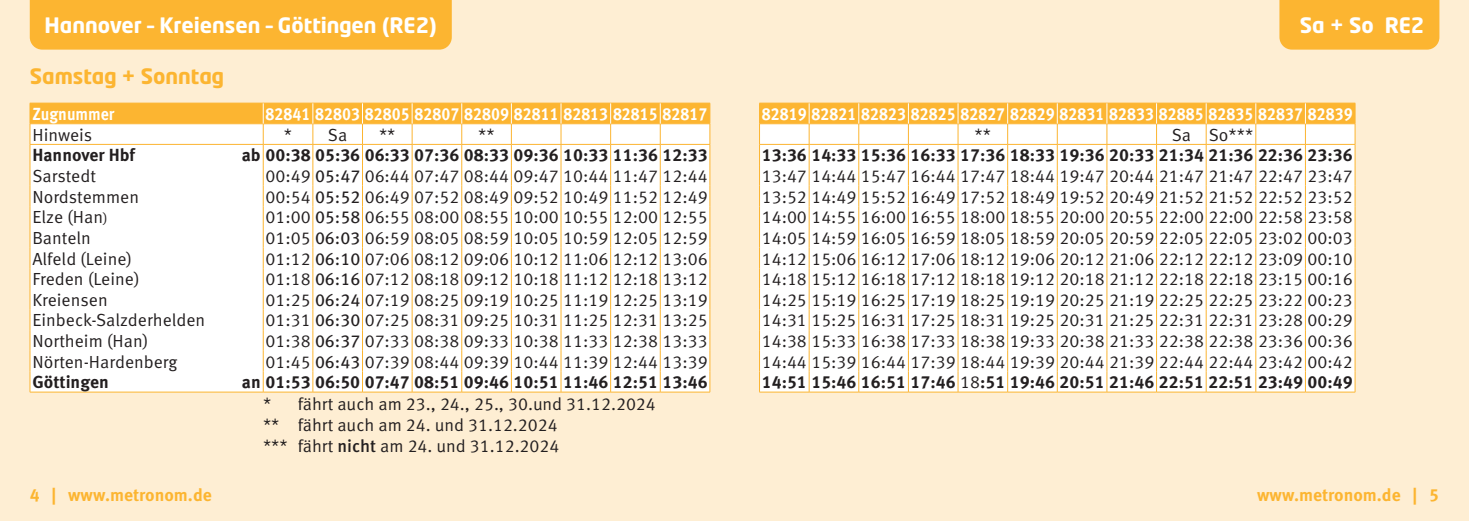
<style>
.page{position:relative;width:1469px;height:521px;background:#fff}
.page>*{position:absolute;margin:0;border:0;box-sizing:border-box;transform-origin:0 0}
.t1{font:700 21px "Neo Tech Std";color:#fff}
.t2{font:700 21px "Neo Tech Std";color:#fcb531}
.Tabelle_GT{font:17.5px "Meta Pro Norm";color:#231f20}
.Tabelle_GT-2{font:700 17.5px "Meta Pro";color:#231f20}
.Tabelle_GT-3{font:700 17.5px "Meta Pro";color:#fff;scale:.9 1}
.t3{font:700 17.5px "Meta Pro";color:#fcb531}
.s1{font-family:"Meta Pro"}
.s2{font-size:14px}
.s3{font-family:"Meta Pro Norm";font-weight:400}
.s4{font-family:"Meta Pro";font-weight:500}
</style>
<div class="page">
<div style="left:0;top:0;width:734px;height:521px;background:#feeed3"></div>
<div style="left:734px;top:0;width:734px;height:521px;background:#feeed3"></div>
<div style="left:30px;top:0;width:422px;height:50px;background:#fcb531"></div>
<div style="left:1279px;top:0;width:160px;height:50px;background:#fcb531"></div>
<hr style="left:30px;top:392px;width:233px;height:1px;background:#fcb531">
<hr style="left:263px;top:392px;width:50px;height:1px;background:#fcb531">
<hr style="left:313px;top:392px;width:49px;height:1px;background:#fcb531">
<hr style="left:362px;top:392px;width:50px;height:1px;background:#fcb531">
<hr style="left:412px;top:392px;width:50px;height:1px;background:#fcb531">
<hr style="left:462px;top:392px;width:49px;height:1px;background:#fcb531">
<hr style="left:611px;top:392px;width:49px;height:1px;background:#fcb531">
<hr style="left:660px;top:392px;width:50px;height:1px;background:#fcb531">
<hr style="left:759px;top:392px;width:50px;height:1px;background:#fcb531">
<hr style="left:809px;top:392px;width:49px;height:1px;background:#fcb531">
<hr style="left:858px;top:392px;width:50px;height:1px;background:#fcb531">
<hr style="left:908px;top:392px;width:50px;height:1px;background:#fcb531">
<hr style="left:958px;top:392px;width:49px;height:1px;background:#fcb531">
<hr style="left:1007px;top:392px;width:50px;height:1px;background:#fcb531">
<hr style="left:1057px;top:392px;width:49px;height:1px;background:#fcb531">
<hr style="left:1106px;top:392px;width:50px;height:1px;background:#fcb531">
<hr style="left:1156px;top:392px;width:50px;height:1px;background:#fcb531">
<hr style="left:1206px;top:392px;width:49px;height:1px;background:#fcb531">
<hr style="left:1255px;top:392px;width:50px;height:1px;background:#fcb531">
<hr style="left:1305px;top:392px;width:50px;height:1px;background:#fcb531">
<hr style="left:511px;top:392px;width:50px;height:1px;background:#fcb531">
<hr style="left:561px;top:392px;width:50px;height:1px;background:#fcb531">
<svg style="left:30px;top:103px;width:1325px;height:289px;background:#fef7ea"></svg>
<p class="t1" style="left:45px;top:12px;width:394px">Hannover – Kreiensen – Göttingen (RE2)</p>
<p class="t1" style="left:1299px;top:12px;width:126px">Sa + So RE2</p>
<p class="t2" style="left:30px;top:63px;width:196px">Samstag + Sonntag</p>
<p class="Tabelle_GT-3" style="left:32px;top:100px;width:93px">Zugnummer</p>
<p class="Tabelle_GT-3" style="left:265px;top:100px;width:492px">82841 82803 82805 82807 82809 82811 82813 82815 82817</p>
<p class="Tabelle_GT-3" style="left:762px;top:100px;width:658px">82819 82821 82823 82825 82827 82829 82831 82833 82885 82835 82837 82839</p>
<p class="Tabelle_GT" style="left:32px;top:121px;width:61px">Hinweis</p>
<p class="Tabelle_GT" style="left:284px;top:121px;width:10px">*</p>
<p class="Tabelle_GT" style="left:328px;top:121px;width:21px">Sa</p>
<p class="Tabelle_GT" style="left:379px;top:121px;width:18px">**</p>
<p class="Tabelle_GT" style="left:478px;top:121px;width:18px">**</p>
<p class="Tabelle_GT" style="left:974px;top:121px;width:18px">**</p>
<p class="Tabelle_GT" style="left:1171px;top:121px;width:21px">Sa</p>
<p class="Tabelle_GT" style="left:1208px;top:121px;width:46px">So***</p>
<p class="Tabelle_GT-2" style="left:32px;top:142px;width:104px">Hannover Hbf</p>
<p class="Tabelle_GT-2" style="left:242px;top:142px;width:467px">ab 00:38 05:36 06:33 07:36 08:33 09:36 10:33 11:36 12:33</p>
<p class="Tabelle_GT-2" style="left:761px;top:142px;width:592px">13:36 14:33 15:36 16:33 17:36 18:33 19:36 20:33 21:34 21:36 22:36 23:36</p>
<p class="Tabelle_GT" style="left:32px;top:163px;width:65px">Sarstedt</p>
<p class="Tabelle_GT" style="left:265px;top:163px;width:444px">00:49 <span class="s1">05:47</span> 06:44 07:47 08:44 09:47 10:44 11:47 12:44</p>
<p class="Tabelle_GT" style="left:761px;top:163px;width:592px">13:47 14:44 15:47 16:44 17:47 18:44 19:47 20:44 21:47 21:47 22:47 23:47</p>
<p class="Tabelle_GT" style="left:32px;top:183px;width:108px">Nordstemmen</p>
<p class="Tabelle_GT" style="left:265px;top:183px;width:444px">00:54 <span class="s1">05:52</span> 06:49 07:52 08:49 09:52 10:49 11:52 12:49</p>
<p class="Tabelle_GT" style="left:761px;top:183px;width:592px">13:52 14:49 15:52 16:49 17:52 18:49 19:52 20:49 21:52 21:52 22:52 23:52</p>
<p class="Tabelle_GT" style="left:32px;top:204px;width:77px">Elze (Han<span class="s2">)</span></p>
<p class="Tabelle_GT" style="left:265px;top:204px;width:444px">01:00 <span class="s1">05:58</span> 06:55 08:00 08:55 10:00 10:55 12:00 12:55</p>
<p class="Tabelle_GT" style="left:761px;top:204px;width:592px">14:00 14:55 16:00 16:55 18:00 18:55 20:00 20:55 22:00 22:00 22:58 23:58</p>
<p class="Tabelle_GT" style="left:32px;top:225px;width:60px">Banteln</p>
<p class="Tabelle_GT" style="left:265px;top:225px;width:444px">01:05 <span class="s1">06:03</span> 06:59 08:05 08:59 10:05 10:59 12:05 12:59</p>
<p class="Tabelle_GT" style="left:761px;top:225px;width:592px">14:05 14:59 16:05 16:59 18:05 18:59 20:05 20:59 22:05 22:05 23:02 00:03</p>
<p class="Tabelle_GT" style="left:32px;top:245px;width:101px">Alfeld (Leine)</p>
<p class="Tabelle_GT" style="left:265px;top:245px;width:444px">01:12 <span class="s1">06:10</span> 07:06 08:12 09:06 10:12 11:06 12:12 13:06</p>
<p class="Tabelle_GT" style="left:761px;top:245px;width:592px">14:12 15:06 16:12 17:06 18:12 19:06 20:12 21:06 22:12 22:12 23:09 00:10</p>
<p class="Tabelle_GT" style="left:32px;top:266px;width:109px">Freden (Leine)</p>
<p class="Tabelle_GT" style="left:265px;top:266px;width:444px">01:18 <span class="s1">06:16</span> 07:12 08:18 09:12 10:18 11:12 12:18 13:12</p>
<p class="Tabelle_GT" style="left:761px;top:266px;width:592px">14:18 15:12 16:18 17:12 18:18 19:12 20:18 21:12 22:18 22:18 23:15 00:16</p>
<p class="Tabelle_GT" style="left:32px;top:286px;width:77px">Kreiensen</p>
<p class="Tabelle_GT" style="left:265px;top:286px;width:444px">01:25 <span class="s1">06:24</span> 07:19 08:25 09:19 10:25 11:19 12:25 13:19</p>
<p class="Tabelle_GT" style="left:761px;top:286px;width:592px">14:25 15:19 16:25 17:19 18:25 19:19 20:25 21:19 22:25 22:25 23:22 00:23</p>
<p class="Tabelle_GT" style="left:32px;top:307px;width:174px">Einbeck-Salzderhelden</p>
<p class="Tabelle_GT" style="left:265px;top:307px;width:444px">01:31 <span class="s1">06:30</span> 07:25 08:31 09:25 10:31 11:25 12:31 13:25</p>
<p class="Tabelle_GT" style="left:761px;top:307px;width:592px">14:31 15:25 16:31 17:25 18:31 19:25 20:31 21:25 22:31 22:31 23:28 00:29</p>
<p class="Tabelle_GT" style="left:32px;top:328px;width:118px">Northeim (Han)</p>
<p class="Tabelle_GT" style="left:265px;top:328px;width:444px">01:38 <span class="s1">06:37</span> 07:33 08:38 09:33 10:38 11:33 12:38 13:33</p>
<p class="Tabelle_GT" style="left:761px;top:328px;width:592px">14:38 15:33 16:38 17:33 18:38 19:33 20:38 21:33 22:38 22:38 23:36 00:36</p>
<p class="Tabelle_GT" style="left:32px;top:348px;width:146px">Nörten-Hardenberg</p>
<p class="Tabelle_GT" style="left:265px;top:348px;width:444px">01:45 <span class="s1">06:43</span> 07:39 08:44 09:39 10:44 11:39 12:44 13:39</p>
<p class="Tabelle_GT" style="left:761px;top:348px;width:592px">14:44 15:39 16:44 17:39 18:44 19:39 20:44 21:39 22:44 22:44 23:42 00:42</p>
<p class="Tabelle_GT-2" style="left:32px;top:369px;width:78px">Göttingen</p>
<p class="Tabelle_GT-2" style="left:242px;top:369px;width:467px">an 01:53 06:50 07:47 08:51 09:46 10:51 11:46 12:51 13:46</p>
<p class="Tabelle_GT-2" style="left:761px;top:369px;width:592px">14:51 15:46 16:51 17:46 <span class="s3">18</span>:51 19:46 20:51 21:46 22:51 22:51 23:49 00:49</p>
<p class="Tabelle_GT" style="left:263px;top:391px;width:394px">* fährt auch am 23., 24., 25., 30.und 31.12.2024</p>
<p class="Tabelle_GT" style="left:263px;top:412px;width:296px">** fährt auch am 24. und 31.12.2024</p>
<p class="Tabelle_GT" style="left:263px;top:433px;width:298px">*** fährt <span class="s4">nicht</span> am 24. und 31.12.2024</p>
<p class="t3" style="left:30px;top:481px;width:183px">4 | www.metronom.de</p>
<p class="t3" style="left:1257px;top:481px;width:183px">www.metronom.de | 5</p>
</div>
